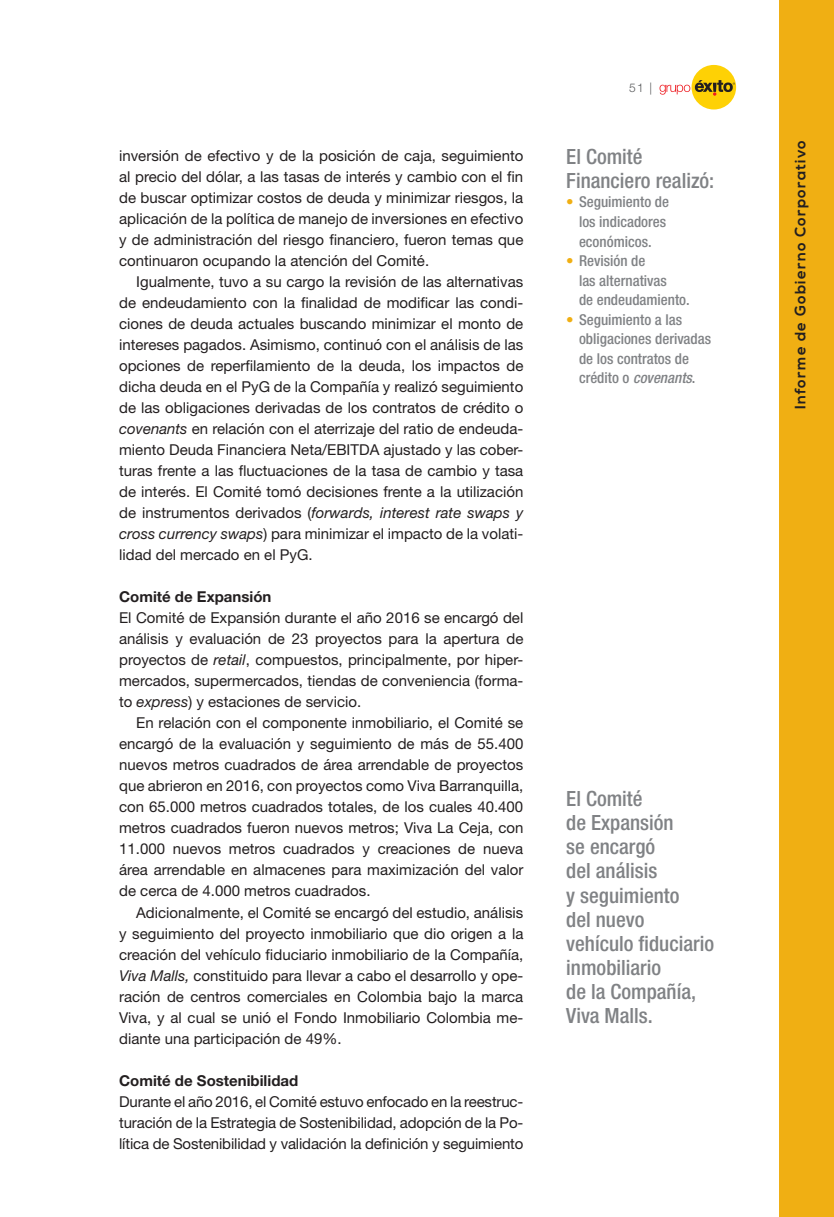
<style>
.page{position:relative;width:834px;height:1217px;background:#fff}
.page>*{position:absolute;margin:0;border:0;box-sizing:border-box;transform-origin:0 0}
.t1{font:500 condensed 21px/24px "Helvetica Neue LT Std";color:#808285}
.t2{font:15px/21px "Helvetica Neue LT Std";color:#231f20;text-align:justify}
.t3{font:500 condensed 15px/19.5px "Helvetica Neue LT Std";color:#808285}
.t4{font:700 15px "Helvetica Neue LT Std";color:#231f20}
.t5{font:700 15px "Nexa";letter-spacing:.08em;color:#231f20}
.t6{font:300 12px "Helvetica Neue LT Std";color:#57585a}
.s1{font-style:italic}
.s2{color:#f0af13}
</style>
<div class="page">
<div style="left:691px;top:65px;width:45px;height:44px;background:#fed105;border-radius:50%"></div>
<svg style="left:659px;top:80px;width:75px;height:16px"></svg>
<div style="left:778px;top:0;width:55px;height:1216px;background:#f0af13"></div>
<p class="t2" style="left:119px;top:145px;width:405px">inversión de efectivo y de la posición de caja, seguimiento al precio del dólar, a las tasas de interés y cambio con el fin de buscar optimizar costos de deuda y minimizar riesgos, la aplicación de la política de manejo de inversiones en efectivo y de administración del riesgo financiero, fueron temas que continuaron ocupando la atención del Comité.</p>
<p class="t2" style="left:119px;top:271px;width:405px;text-indent:17px">Igualmente, tuvo a su cargo la revisión de las alternativas de endeudamiento con la finalidad de modificar las condi&shy;ciones de deuda actuales buscando minimizar el monto de intereses pagados. Asimismo, continuó con el análisis de las opciones de reperfilamiento de la deuda, los impactos de dicha deuda en el PyG de la Compañía y realizó seguimiento de las obligaciones derivadas de los contratos de crédito o <span class="s1">covenants</span> en relación con el aterrizaje del ratio de endeuda&shy;miento Deuda Financiera Neta/EBITDA ajustado y las cober&shy;turas frente a las fluctuaciones de la tasa de cambio y tasa de interés. El Comité tomó decisiones frente a la utilización de instrumentos derivados (<span class="s1">forwards, interest rate swaps y cross currency swaps</span>) para minimizar el impacto de la volati&shy;lidad del mercado en el PyG.</p>
<p class="t4" style="left:119px;top:587px;width:154px">Comité de Expansión</p>
<p class="t2" style="left:119px;top:607px;width:405px">El Comité de Expansión durante el año 2016 se encargó del análisis y evaluación de 23 proyectos para la apertura de proyectos de <span class="s1">retail</span>, compuestos, principalmente, por hiper&shy;mercados, supermercados, tiendas de conveniencia (forma&shy;to <span class="s1">express</span>) y estaciones de servicio.</p>
<p class="t2" style="left:119px;top:712px;width:405px;text-indent:17px">En relación con el componente inmobiliario, el Comité se encargó de la evaluación y seguimiento de más de 55.400 nuevos metros cuadrados de área arrendable de proyectos que abrieron en 2016, con proyectos como Viva Barranquilla, con 65.000 metros cuadrados totales, de los cuales 40.400 metros cuadrados fueron nuevos metros; Viva La Ceja, con 11.000 nuevos metros cuadrados y creaciones de nueva área arrendable en almacenes para maximización del valor de cerca de 4.000 metros cuadrados.</p>
<p class="t2" style="left:119px;top:901px;width:405px;text-indent:17px">Adicionalmente, el Comité se encargó del estudio, análisis y seguimiento del proyecto inmobiliario que dio origen a la creación del vehículo fiduciario inmobiliario de la Compañía, <span class="s1">Viva Malls,</span> constituido para llevar a cabo el desarrollo y ope&shy;ración de centros comerciales en Colombia bajo la marca Viva, y al cual se unió el Fondo Inmobiliario Colombia me&shy;diante una participación de 49%.</p>
<p class="t4" style="left:119px;top:1070px;width:181px">Comité de Sostenibilidad</p>
<p class="t2" style="left:119px;top:1090px;width:405px">Durante el año 2016, el Comité estuvo enfocado en la reestruc&shy;turación de la Estrategia de Sostenibilidad, adopción de la Po&shy;lítica de Sostenibilidad y validación la definición y seguimiento</p>
<p class="t6" style="left:629px;top:80px;width:24px">51 |</p>
<h1 class="t1" style="left:566px;top:144px;width:149px">El Comité<br>Financiero realizó:</h1>
<p class="t3" style="left:579px;top:192px;width:91px;text-indent:-13px"><span class="s2">•</span> Seguimiento de los indicadores económicos.</p>
<p class="t3" style="left:579px;top:251px;width:112px;text-indent:-13px"><span class="s2">•</span> Revisión de<br>las alternativas<br>de endeudamiento.</p>
<p class="t3" style="left:579px;top:309px;width:133px;text-indent:-13px"><span class="s2">•</span> Seguimiento a las obligaciones derivadas de los contratos de crédito o <span class="s1">covenants</span>.</p>
<h1 class="t1" style="left:566px;top:786px;width:149px">El Comité<br>de Expansión<br>se encargó<br>del análisis<br>y seguimiento<br>del nuevo vehículo fiduciario inmobiliario<br>de la Compañía,<br>Viva Malls.</h1>
<p class="t5" style="left:791px;top:409px;width:271px;rotate:-90deg">Informe de Gobierno Corporativo</p>
</div>
